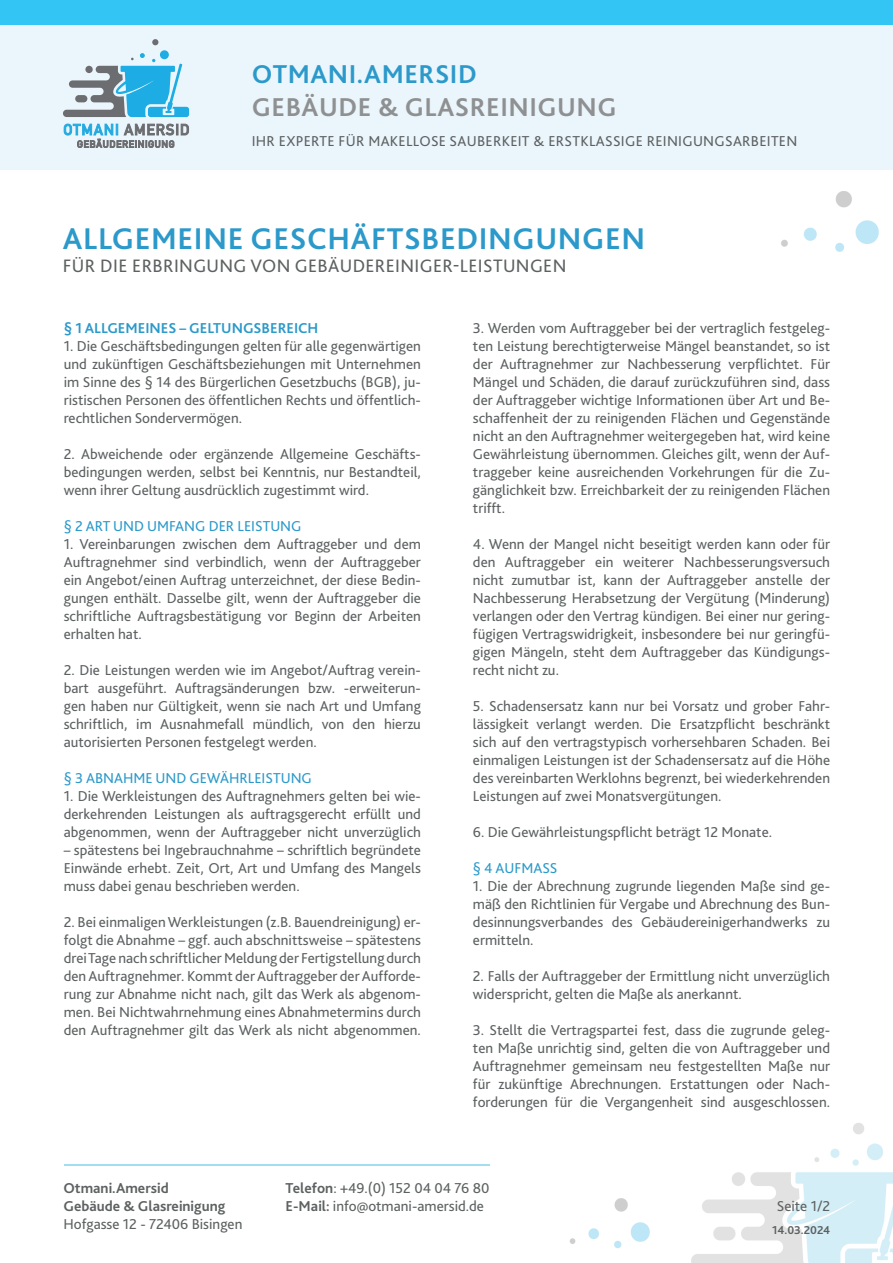
<style>
.page{position:relative;width:893px;height:1263px;background:#fff}
.page>*{position:absolute;margin:0;border:0;box-sizing:border-box;transform-origin:0 0}
.t1{font:700 31.35px "Bliss 2";letter-spacing:.02em;color:#2b99ca}
.t2{font:700 27px "Bliss 2";letter-spacing:.02em;color:#8e9091}
.t3{font:700 27px "Bliss 2";letter-spacing:.02em;color:#2b99ca}
.t4{font:18.9px "Bliss 2";letter-spacing:.02em;color:#5d6162}
.t5{font:15px/18px "Bliss 2";color:#5d6162;text-align:justify}
.t6{font:15px/18px "Bliss 2";color:#5d6161}
.t7{font:15px "Bliss 2";letter-spacing:.02em;color:#5d6162}
.t8{font:15px "Bliss 2";color:#2b99ca}
.t9{font:700 15px/18px "Bliss 2";color:#5d6161}
.t10{font:700 15px "Bliss 2";color:#2b99ca}
.t11{font:700 12px "Bliss 2";color:#5d6161}
.s1{font-weight:700}
</style>
<div class="page">
<div style="left:0;top:0;width:893px;height:170px;background:#ebf6fc"></div>
<img style="left:570px;top:1123px;width:323px;height:140px">
<hr style="left:64px;top:1164px;width:425px;height:2px;background:#a2ddf0">
<svg style="left:63px;top:39px;width:126px;height:78px"></svg>
<svg style="left:64px;top:123px;width:125px;height:25px"></svg>
<div style="left:0;top:0;width:893px;height:24px;background:#33c5f3"></div>
<img style="left:781px;top:191px;width:98px;height:61px">
<h2 class="t3" style="left:252px;top:57px;width:226px">OTMANI.AMERSID</h2>
<h2 class="t2" style="left:252px;top:90px;width:366px">GEBÄUDE &amp; GLASREINIGUNG</h2>
<p class="t7" style="left:252px;top:132px;width:547px">IHR EXPERTE FÜR MAKELLOSE SAUBERKEIT &amp; ERSTKLASSIGE REINIGUNGSARBEITEN</p>
<h1 class="t1" style="left:63px;top:219px;width:584px">ALLGEMEINE GESCHÄFTSBEDINGUNGEN</h1>
<p class="t4" style="left:63px;top:254px;width:505px">FÜR DIE ERBRINGUNG VON GEBÄUDEREINIGER-LEISTUNGEN</p>
<p class="t10" style="left:64px;top:319px;width:256px">§ 1 ALLGEMEINES – GELTUNGSBEREICH</p>
<p class="t5" style="left:64px;top:337px;width:359px">1. Die Geschäftsbedingungen gelten für alle gegenwärtigen und zukünftigen Geschäftsbeziehungen mit Unternehmen im Sinne des § 14 des Bürgerlichen Gesetzbuchs (BGB), ju&shy;ristischen Personen des öffentlichen Rechts und öffentlich&shy;rechtlichen Sondervermögen.</p>
<p class="t5" style="left:64px;top:445px;width:359px">2. Abweichende oder ergänzende Allgemeine Geschäfts&shy;bedingungen werden, selbst bei Kenntnis, nur Bestandteil, wenn ihrer Geltung ausdrücklich zugestimmt wird.</p>
<p class="t8" style="left:64px;top:517px;width:239px">§ 2 ART UND UMFANG DER LEISTUNG</p>
<p class="t5" style="left:64px;top:535px;width:359px">1. Vereinbarungen zwischen dem Auftraggeber und dem Auftragnehmer sind verbindlich, wenn der Auftraggeber ein Angebot/einen Auftrag unterzeichnet, der diese Bedin&shy;gungen enthält. Dasselbe gilt, wenn der Auftraggeber die schriftliche Auftragsbestätigung vor Beginn der Arbeiten erhalten hat.</p>
<p class="t5" style="left:64px;top:661px;width:359px">2. Die Leistungen werden wie im Angebot/Auftrag verein&shy;bart ausgeführt. Auftragsänderungen bzw. -erweiterun&shy;gen haben nur Gültigkeit, wenn sie nach Art und Umfang schriftlich, im Ausnahmefall mündlich, von den hierzu autorisierten Personen festgelegt werden.</p>
<p class="t8" style="left:64px;top:769px;width:250px">§ 3 ABNAHME UND GEWÄHRLEISTUNG</p>
<p class="t5" style="left:64px;top:787px;width:359px">1. Die Werkleistungen des Auftragnehmers gelten bei wie&shy;derkehrenden Leistungen als auftragsgerecht erfüllt und abgenommen, wenn der Auftraggeber nicht unverzüglich</p>
<p class="t5" style="left:64px;top:841px;width:359px">– spätestens bei Ingebrauchnahme – schriftlich begründete Einwände erhebt. Zeit, Ort, Art und Umfang des Mangels muss dabei genau beschrieben werden.</p>
<p class="t5" style="left:64px;top:913px;width:359px">2. Bei einmaligen Werkleistungen (z.B. Bauendreinigung) er&shy;folgt die Abnahme – ggf. auch abschnittsweise – spätestens drei Tage nach schriftlicher Meldung der Fertigstellung durch den Auftragnehmer. Kommt der Auftraggeber der Aufforde&shy;rung zur Abnahme nicht nach, gilt das Werk als abgenom&shy;men. Bei Nichtwahrnehmung eines Abnahmetermins durch den Auftragnehmer gilt das Werk als nicht abgenommen.</p>
<p class="t5" style="left:473px;top:319px;width:359px">3. Werden vom Auftraggeber bei der vertraglich festgeleg&shy;ten Leistung berechtigterweise Mängel beanstandet, so ist der Auftragnehmer zur Nachbesserung verpflichtet. Für Mängel und Schäden, die darauf zurückzuführen sind, dass der Auftraggeber wichtige Informationen über Art und Be&shy;schaffenheit der zu reinigenden Flächen und Gegenstände nicht an den Auftragnehmer weitergegeben hat, wird keine Gewährleistung übernommen. Gleiches gilt, wenn der Auf&shy;traggeber keine ausreichenden Vorkehrungen für die Zu&shy;gänglichkeit bzw. Erreichbarkeit der zu reinigenden Flächen trifft.</p>
<p class="t5" style="left:473px;top:535px;width:359px">4. Wenn der Mangel nicht beseitigt werden kann oder für den Auftraggeber ein weiterer Nachbesserungsversuch nicht zumutbar ist, kann der Auftraggeber anstelle der Nachbesserung Herabsetzung der Vergütung (Minderung) verlangen oder den Vertrag kündigen. Bei einer nur gering&shy;fügigen Vertragswidrigkeit, insbesondere bei nur geringfü&shy;gigen Mängeln, steht dem Auftraggeber das Kündigungs&shy;recht nicht zu.</p>
<p class="t5" style="left:473px;top:697px;width:359px">5. Schadensersatz kann nur bei Vorsatz und grober Fahr&shy;lässigkeit verlangt werden. Die Ersatzpflicht beschränkt sich auf den vertragstypisch vorhersehbaren Schaden. Bei einmaligen Leistungen ist der Schadensersatz auf die Höhe des vereinbarten Werklohns begrenzt, bei wiederkehrenden Leistungen auf zwei Monatsvergütungen.</p>
<p class="t5" style="left:473px;top:823px;width:301px">6. Die Gewährleistungspflicht beträgt 12 Monate.</p>
<p class="t8" style="left:473px;top:859px;width:86px">§ 4 AUFMASS</p>
<p class="t5" style="left:473px;top:877px;width:359px">1. Die der Abrechnung zugrunde liegenden Maße sind ge&shy;mäß den Richtlinien für Vergabe und Abrechnung des Bun&shy;desinnungsverbandes des Gebäudereinigerhandwerks zu ermitteln.</p>
<p class="t5" style="left:473px;top:967px;width:359px">2. Falls der Auftraggeber der Ermittlung nicht unverzüglich widerspricht, gelten die Maße als anerkannt.</p>
<p class="t5" style="left:473px;top:1021px;width:359px">3. Stellt die Vertragspartei fest, dass die zugrunde geleg&shy;ten Maße unrichtig sind, gelten die von Auftraggeber und Auftragnehmer gemeinsam neu festgestellten Maße nur für zukünftige Abrechnungen. Erstattungen oder Nach&shy;forderungen für die Vergangenheit sind ausgeschlossen.</p>
<p class="t9" style="left:63px;top:1178px;width:163px">Otmani.Amersid<br>Gebäude &amp; Glasreinigung</p>
<p class="t6" style="left:63px;top:1214px;width:180px">Hofgasse 12 - 72406 Bisingen</p>
<p class="t6" style="left:286px;top:1178px;width:205px"><span class="s1">Telefon</span>: +49.(0) 152 04 04 76 80<br><span class="s1">E-Mail:</span> info@otmani-amersid.de</p>
<p class="t6" style="left:777px;top:1196px;width:55px">Seite 1/2</p>
<p class="t11" style="left:772px;top:1222px;width:60px">14.03.2024</p>
</div>
